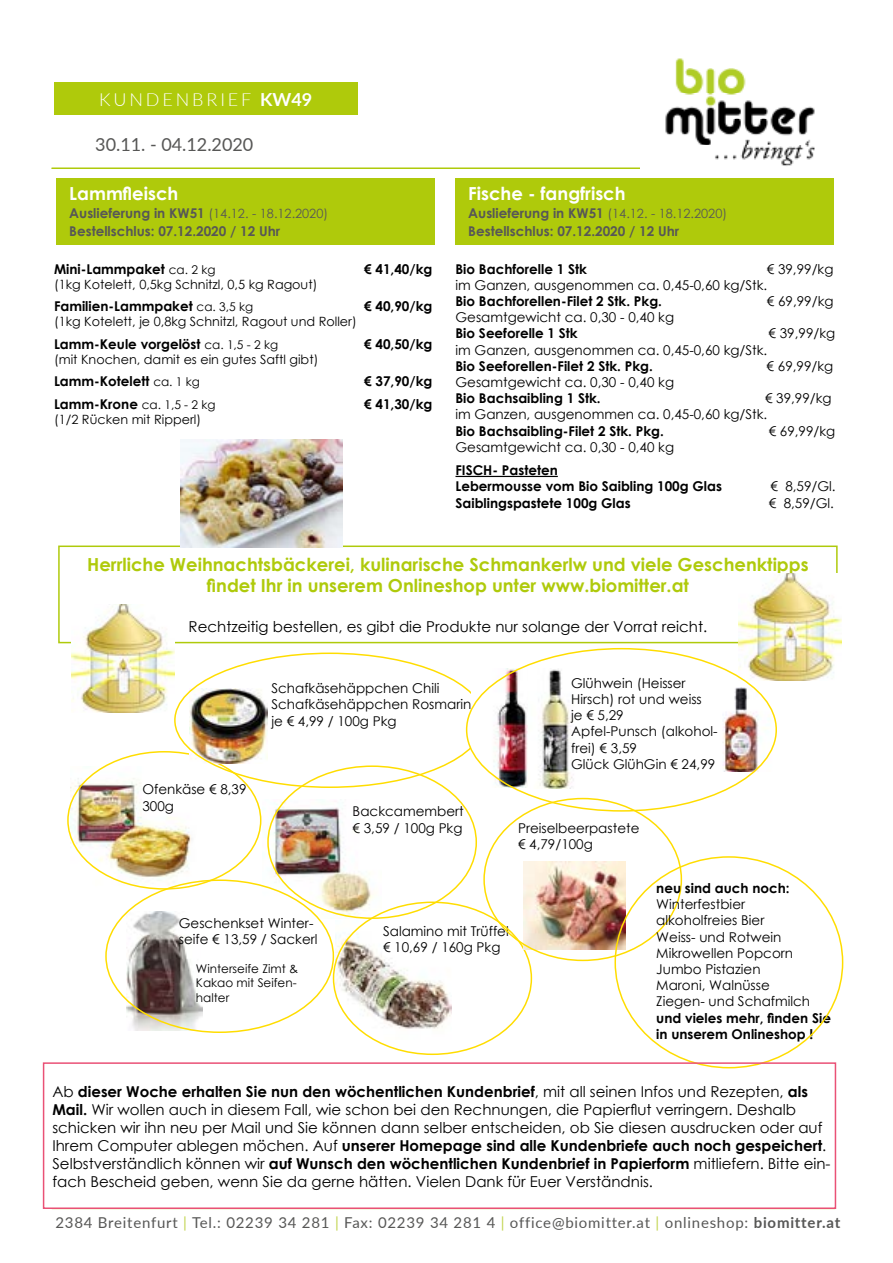
<style>
.page{position:relative;width:893px;height:1263px;background:#fff}
.page>*{position:absolute;margin:0;border:0;box-sizing:border-box;transform-origin:0 0}
.t1{font:700 18px/21.6px "Century Gothic";color:#afca0b;text-align:center}
.t2{font:700 18px "Century Gothic";color:#fff}
.t3{font:18px "Lato";color:#575756}
.t4{font:300 18px "Lato";letter-spacing:.16em;color:#fff}
.t5{font:15px/18px "Century Gothic";color:#000}
.t6{font:15px "Lato";letter-spacing:.05em;color:#575756}
.t7{font:13.5px/16.2px "Century Gothic";color:#000}
.t8{font:700 13.5px/16.2px "Century Gothic";color:#000}
.t9{font:700 13.5px "Century Gothic";color:#575756}
.t10{font:12.75px "Century Gothic";color:#000}
.t11{font:12.75px "Century Gothic";color:#575756}
.t12{font:12px/14.4px "Century Gothic";color:#000}
.s1{font-weight:700}
.s2{font-weight:700;font-size:13.5px}
.s3{font-weight:400;font-size:12px}
.s4{color:#c2d450}
</style>
<div class="page">
<div style="left:54px;top:82px;width:304px;height:33px;background:#afca0b"></div>
<hr style="left:52px;top:167px;width:783px;height:2px;background:#afca0b">
<img style="left:641px;top:58px;width:194px;height:111px">
<div style="left:58px;top:545px;width:780px;height:98px;border:2px solid #afca0b"></div>
<div style="left:57px;top:178px;width:378px;height:66px;background:#afca0b"></div>
<hr style="left:455px;top:476px;width:103px;height:1px;background:#000">
<div style="left:455px;top:178px;width:379px;height:66px;background:#afca0b"></div>
<img style="left:71px;top:605px;width:103px;height:108px">
<img style="left:181px;top:439px;width:161px;height:108px">
<img style="left:739px;top:573px;width:103px;height:108px">
<img style="left:70px;top:766px;width:127px;height:127px">
<img style="left:262px;top:800px;width:119px;height:119px">
<img style="left:190px;top:688px;width:77px;height:76px">
<img style="left:471px;top:669px;width:57px;height:119px">
<img style="left:538px;top:669px;width:35px;height:119px">
<img style="left:723px;top:687px;width:54px;height:84px">
<img style="left:127px;top:911px;width:76px;height:119px">
<img style="left:336px;top:920px;width:115px;height:119px">
<img style="left:524px;top:862px;width:102px;height:88px">
<div style="left:43px;top:1062px;width:793px;height:147px;border:2px solid #ea5176"></div>
<h1 class="t4" style="left:99px;top:87px;width:215px">KUNDENBRIEF <span class="s1">KW49</span></h1>
<h1 class="t3" style="left:95px;top:132px;width:160px">30.11. - 04.12.2020</h1>
<h1 class="t2" style="left:69px;top:180px;width:111px">Lammfleisch</h1>
<p class="t11" style="left:69px;top:204px;width:260px"><span class="s2">Auslieferung in KW51</span> (14.12. - 18.12.2020)</p>
<p class="t9" style="left:69px;top:221px;width:212px">Bestellschlus: 07.12.2020 / 12 Uhr</p>
<p class="t8" style="left:54px;top:260px;width:163px">Mini-Lammpaket <span class="s3">ca. 2 kg</span></p>
<p class="t8" style="left:364px;top:260px;width:70px">€ 41,40/kg</p>
<p class="t10" style="left:54px;top:275px;width:265px">(1kg Kotelett, 0,5kg Schnitzl, 0,5 kg Ragout)</p>
<p class="t8" style="left:54px;top:297px;width:201px">Familien-Lammpaket <span class="s3">ca. 3,5 kg</span></p>
<p class="t8" style="left:364px;top:297px;width:70px">€ 40,90/kg</p>
<p class="t10" style="left:54px;top:313px;width:304px">(1kg Kotelett, je 0,8kg Schnitzl, Ragout und Roller)</p>
<p class="t8" style="left:54px;top:335px;width:226px">Lamm-Keule vorgelöst <span class="s3">ca. 1,5 - 2 kg</span></p>
<p class="t8" style="left:364px;top:335px;width:70px">€ 40,50/kg</p>
<p class="t10" style="left:54px;top:350px;width:266px">(mit Knochen, damit es ein gutes Saftl gibt)</p>
<p class="t8" style="left:54px;top:372px;width:148px">Lamm-Kotelett <span class="s3">ca. 1 kg</span></p>
<p class="t8" style="left:364px;top:372px;width:70px">€ 37,90/kg</p>
<p class="t8" style="left:54px;top:395px;width:163px">Lamm-Krone <span class="s3">ca. 1,5 - 2 kg</span></p>
<p class="t8" style="left:364px;top:395px;width:70px">€ 41,30/kg</p>
<p class="t10" style="left:54px;top:410px;width:149px">(1/2 Rücken mit Ripperl)</p>
<h1 class="t2" style="left:468px;top:180px;width:159px">Fische - fangfrisch</h1>
<p class="t11" style="left:468px;top:204px;width:260px"><span class="s2">Auslieferung in KW51</span> (14.12. - 18.12.2020)</p>
<p class="t9" style="left:468px;top:221px;width:212px">Bestellschlus: 07.12.2020 / 12 Uhr</p>
<p class="t8" style="left:455px;top:260px;width:133px">Bio Bachforelle 1 Stk</p>
<p class="t7" style="left:455px;top:260px;width:379px;text-indent:311px">€ 39,99/kg im Ganzen, ausgenommen ca. 0,45-0,60 kg/Stk.</p>
<p class="t8" style="left:455px;top:292px;width:208px">Bio Bachforellen-Filet 2 Stk. Pkg.</p>
<p class="t7" style="left:767px;top:293px;width:68px">€ 69,99/kg</p>
<p class="t7" style="left:455px;top:309px;width:220px">Gesamtgewicht ca. 0,30 - 0,40 kg</p>
<p class="t8" style="left:455px;top:325px;width:124px">Bio Seeforelle 1 Stk</p>
<p class="t7" style="left:769px;top:325px;width:68px">€ 39,99/kg</p>
<p class="t7" style="left:455px;top:341px;width:313px">im Ganzen, ausgenommen ca. 0,45-0,60 kg/Stk.</p>
<p class="t8" style="left:455px;top:357px;width:199px">Bio Seeforellen-Filet 2 Stk. Pkg.</p>
<p class="t7" style="left:767px;top:358px;width:68px">€ 69,99/kg</p>
<p class="t7" style="left:455px;top:374px;width:220px">Gesamtgewicht ca. 0,30 - 0,40 kg</p>
<p class="t8" style="left:455px;top:390px;width:147px">Bio Bachsaibling 1 Stk.</p>
<p class="t7" style="left:455px;top:390px;width:378px;text-indent:309px">€ 39,99/kg im Ganzen, ausgenommen ca. 0,45-0,60 kg/Stk.</p>
<p class="t8" style="left:455px;top:422px;width:210px">Bio Bachsaibling-Filet 2 Stk. Pkg.</p>
<p class="t7" style="left:769px;top:422px;width:68px">€ 69,99/kg</p>
<p class="t7" style="left:455px;top:439px;width:220px">Gesamtgewicht ca. 0,30 - 0,40 kg</p>
<p class="t8" style="left:455px;top:462px;width:268px">FISCH- Pasteten<br>Lebermousse vom Bio Saibling 100g Glas</p>
<p class="t7" style="left:770px;top:478px;width:67px">€ 8,59/Gl.</p>
<p class="t8" style="left:455px;top:494px;width:177px">Saiblingspastete 100g Glas</p>
<p class="t7" style="left:769px;top:494px;width:67px">€ 8,59/Gl.</p>
<h1 class="t1" style="left:87px;top:552px;width:723px">Herrliche Weihnachtsbäckerei, kulinarische Schmankerlw und viele Geschenktipps findet Ihr in unserem Onlineshop unter www.biomitter.at</h1>
<p class="t5" style="left:189px;top:617px;width:520px">Rechtzeitig bestellen, es gibt die Produkte nur solange der Vorrat reicht.</p>
<p class="t7" style="left:142px;top:781px;width:106px">Ofenkäse € 8,39<br>300g</p>
<p class="t7" style="left:271px;top:680px;width:201px">Schafkäsehäppchen Chili<br>Schafkäsehäppchen Rosmarin je € 4,99 / 100g Pkg</p>
<p class="t7" style="left:571px;top:675px;width:148px">Glühwein (Heisser<br>Hirsch) rot und weiss<br>je € 5,29<br>Apfel-Punsch (alkohol&shy;frei) € 3,59<br>Glück GlühGin € 24,99</p>
<p class="t7" style="left:353px;top:803px;width:113px">Backcamembert € 3,59 / 100g Pkg</p>
<p class="t7" style="left:518px;top:820px;width:123px">Preiselbeerpastete € 4,79/100g</p>
<p class="t7" style="left:179px;top:914px;width:140px">Geschenkset Winter&shy;seife € 13,59 / Sackerl</p>
<p class="t12" style="left:196px;top:961px;width:104px">Winterseife Zimt &amp;<br>Kakao mit Seifen&shy;halter</p>
<p class="t7" style="left:383px;top:923px;width:127px">Salamino mit Trüffel € 10,69 / 160g Pkg</p>
<p class="t8" style="left:656px;top:879px;width:135px">neu sind auch noch:</p>
<p class="t7" style="left:656px;top:896px;width:155px">Winterfestbier alkoholfreies Bier<br>Weiss- und Rotwein<br>Mikrowellen Popcorn<br>Jumbo Pistazien<br>Maroni, Walnüsse<br>Ziegen- und Schafmilch</p>
<p class="t8" style="left:656px;top:1009px;width:176px">und vieles mehr, finden Sie in unserem Onlineshop !</p>
<p class="t5" style="left:52px;top:1082px;width:780px">Ab <span class="s1">dieser Woche erhalten Sie nun den wöchentlichen Kundenbrief</span>, mit all seinen Infos und Rezepten, <span class="s1">als Mail.</span> Wir wollen auch in diesem Fall, wie schon bei den Rechnungen, die Papierflut verringern. Deshalb schicken wir ihn neu per Mail und Sie können dann selber entscheiden, ob Sie diesen ausdrucken oder auf Ihrem Computer ablegen möchen. Auf <span class="s1">unserer Homepage sind alle Kundenbriefe auch noch gespeichert</span>.<br>Selbstverständlich können wir <span class="s1">auf Wunsch den wöchentlichen Kundenbrief in Papierform</span> mitliefern. Bitte ein&shy;fach Bescheid geben, wenn Sie da gerne hätten. Vielen Dank für Euer Verständnis.</p>
<p class="t6" style="left:55px;top:1212px;width:786px">2384 Breitenfurt <span class="s4">|</span> Tel.: 02239 34 281 <span class="s4">|</span> Fax: 02239 34 281 4 <span class="s4">|</span> office@biomitter.at <span class="s4">|</span> onlineshop: <span class="s1">biomitter.at</span></p>
</div>
